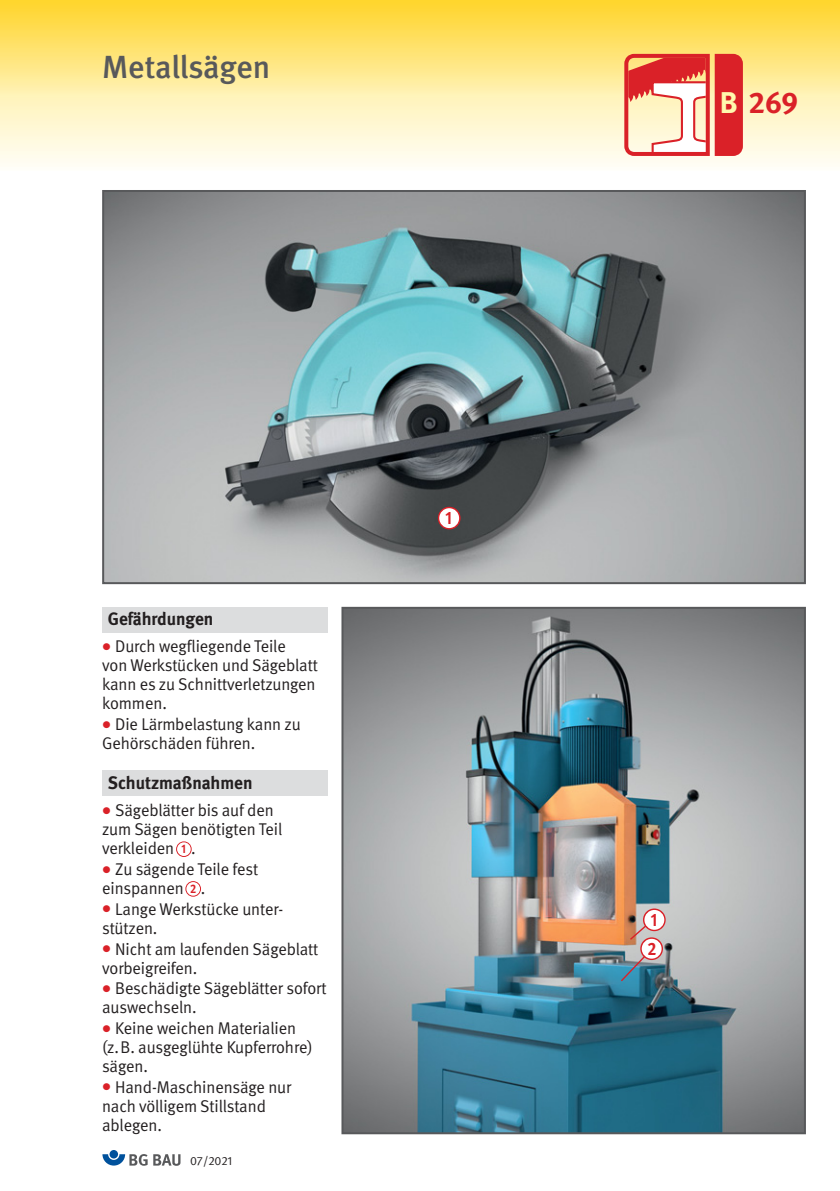
<style>
.page{position:relative;width:840px;height:1191px;background:#fff}
.page>*{position:absolute;margin:0;border:0;box-sizing:border-box;transform-origin:0 0}
.t1{font:500 32px "DGUV Meta";letter-spacing:-.005em;color:#58595b}
.t2{font:700 30px "DGUV Meta";color:#da2128}
.t3{font:700 18px "DGUV Meta";color:#231f20}
.t4{font:700 18px/28.8px "DGUV Meta";color:#da2128;scale:.9 1}
.t5{font:17px/19px "DGUV Meta";letter-spacing:-.005em;color:#231f20}
.t6{font:700 12.4px "DGUV Meta";color:#da2128;scale:.9 1}
.t7{font:12px "DGUV Meta";letter-spacing:-.005em;color:#231f20}
.s1{color:#da2128}
.s2{color:#fff9ae}
</style>
<div class="page">
<svg style="left:0;top:96px;width:839px;height:70px;background:#fef5d5"></svg>
<img style="left:0;top:0;width:839px;height:96px">
<div style="left:102px;top:607px;width:225px;height:25px;background:#dcddde"></div>
<div style="left:102px;top:770px;width:225px;height:25px;background:#dcddde"></div>
<svg style="left:185px;top:881px;width:16px;height:15px"></svg>
<div style="left:186px;top:882px;width:14px;height:13px;background:#fff;border-radius:50%"></div>
<svg style="left:176px;top:841px;width:15px;height:16px"></svg>
<div style="left:177px;top:842px;width:14px;height:14px;background:#fff;border-radius:50%"></div>
<div style="left:109px;top:1150px;width:9px;height:8px;background:#00519c;border-radius:50%"></div>
<svg style="left:102px;top:1154px;width:45px;height:11px"></svg>
<svg style="left:153px;top:1154px;width:27px;height:11px"></svg>
<svg style="left:624px;top:54px;width:9px;height:102px"></svg>
<div style="left:714px;top:54px;width:28px;height:102px;background:#da2128"></div>
<img style="left:105px;top:193px;width:697px;height:388px">
<div style="left:102px;top:190px;width:703px;height:394px;border:2px solid #58595b"></div>
<img style="left:344px;top:610px;width:458px;height:521px">
<div style="left:341px;top:607px;width:464px;height:527px;border:2px solid #58595b"></div>
<svg style="left:437px;top:507px;width:23px;height:22px"></svg>
<div style="left:439px;top:508px;width:20px;height:20px;background:#fff;border-radius:50%"></div>
<svg style="left:628px;top:921px;width:22px;height:20px"></svg>
<svg style="left:619px;top:950px;width:30px;height:32px"></svg>
<svg style="left:642px;top:908px;width:23px;height:23px"></svg>
<div style="left:644px;top:910px;width:20px;height:19px;background:#fff;border-radius:50%"></div>
<svg style="left:640px;top:937px;width:22px;height:23px"></svg>
<div style="left:641px;top:938px;width:20px;height:20px;background:#fff;border-radius:50%"></div>
<h1 class="t1" style="left:102px;top:48px;width:170px">Metallsägen</h1>
<p class="t3" style="left:108px;top:611px;width:107px">Gefährdungen</p>
<p class="t5" style="left:102px;top:638px;width:217px"><span class="s1">●</span> Durch wegfliegende Teile<br>von Werkstücken und Sägeblatt kann es zu Schnittverletzungen kommen.</p>
<p class="t5" style="left:102px;top:716px;width:200px"><span class="s1">●</span> Die Lärmbelastung kann zu<br>Gehörschäden führen.</p>
<p class="t3" style="left:108px;top:775px;width:146px">Schutzmaßnahmen</p>
<p class="t5" style="left:102px;top:802px;width:181px"><span class="s1">●</span> Sägeblätter bis auf den zum Sä gen benötigten Teil verkleiden .</p>
<p class="t5" style="left:102px;top:861px;width:157px"><span class="s1">●</span> Zu sägende Teile fest einspannen .</p>
<p class="t5" style="left:102px;top:900px;width:182px"><span class="s1">●</span> Lange Werkstücke unter - stützen.</p>
<p class="t5" style="left:102px;top:940px;width:217px"><span class="s1">●</span> Nicht am laufenden Sägeblatt vorbeigreifen.</p>
<p class="t5" style="left:102px;top:980px;width:226px"><span class="s1">●</span> Beschädigte Sägeblätter sofort auswechseln.</p>
<p class="t5" style="left:102px;top:1020px;width:212px"><span class="s1">●</span> Keine weichen Materialien (z.B. ausgeglühte Kupferrohre) sägen.</p>
<p class="t5" style="left:102px;top:1078px;width:190px"><span class="s1">●</span> Hand-Maschinensäge nur nach völligem Stillstand ablegen.</p>
<p class="t6" style="left:181px;top:844px;width:7px">1</p>
<p class="t6" style="left:190px;top:883px;width:8px">2</p>
<p class="t7" style="left:190px;top:1156px;width:44px">07/2021</p>
<p class="t4" style="left:445px;top:504px;width:9px">1</p>
<h2 class="t2" style="left:719px;top:90px;width:80px"><span class="s2">B</span> 269</h2>
<p class="t4" style="left:647px;top:906px;width:13px">1<br>2</p>
</div>
